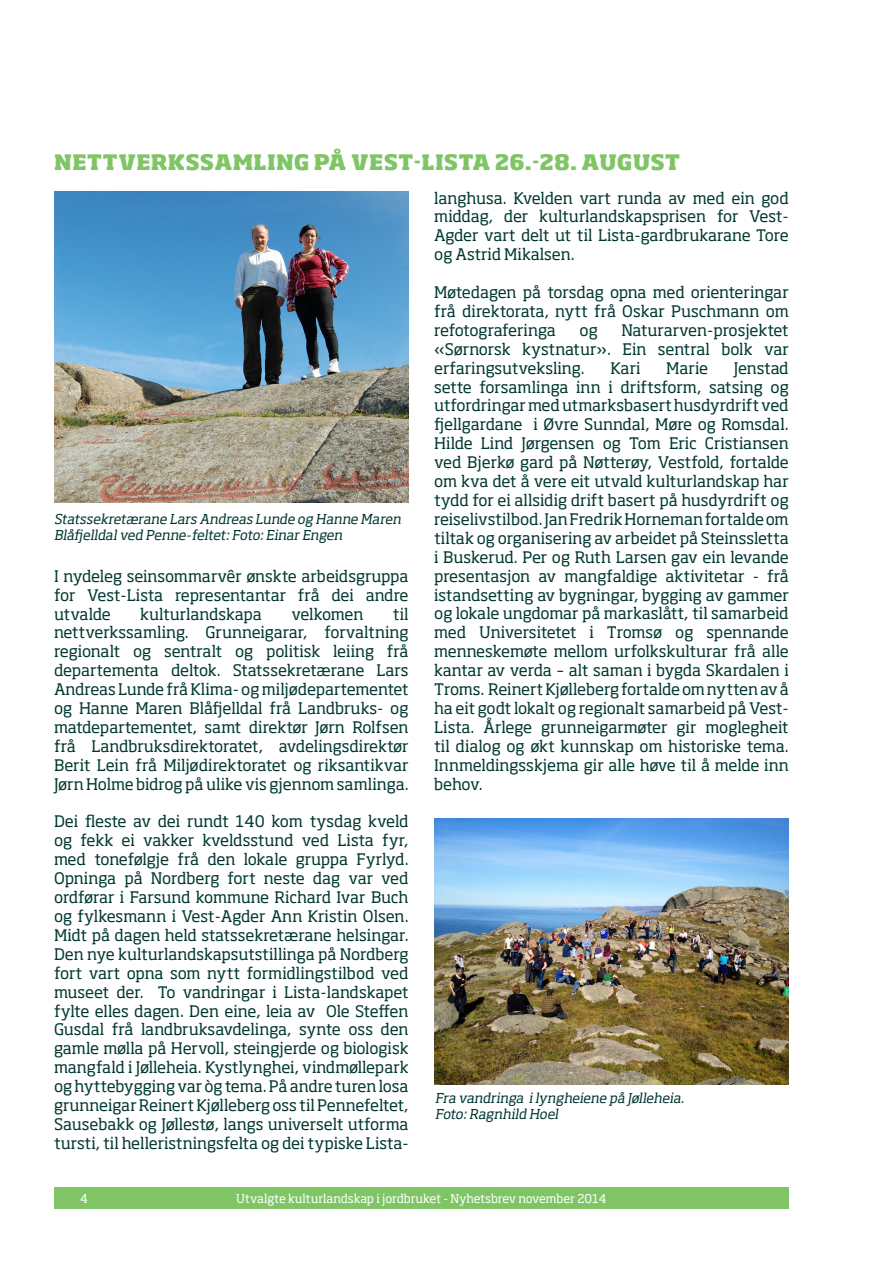
<style>
.page{position:relative;width:893px;height:1263px;background:#fff}
.page>*{position:absolute;margin:0;border:0;box-sizing:border-box;transform-origin:0 0}
.t1{font:800 21px "Soho Pro";letter-spacing:.015em;color:#7fc565}
.t2{font:15.75px/18.9px "Soho Pro";letter-spacing:-.005em;color:#003831;text-align:justify}
.t3{font:italic 13.5px/16.2px "Soho Pro";color:#003831}
.t4{font:12px "Soho Pro";letter-spacing:-.01em;color:#fff}
</style>
<div class="page">
<div style="left:54px;top:1188px;width:735px;height:21px;background:#7fc565"></div>
<img style="left:54px;top:191px;width:355px;height:311px">
<img style="left:434px;top:818px;width:355px;height:266px">
<p class="t1" style="left:54px;top:147px;width:627px">NETTVERKSSAMLING PÅ VEST-LISTA 26.-28. AUGUST</p>
<p class="t3" style="left:54px;top:510px;width:351px">Statssekretærane Lars Andreas Lunde og Hanne Maren<br>Blåfjelldalved Penne-feltet:Foto:Einar Engen</p>
<p class="t2" style="left:54px;top:566px;width:356px">I nydeleg seinsommarvêr ønskte arbeidsgruppa for Vest-Lista representantar frå dei andre utvalde</p>
<p class="t2" style="left:54px;top:604px;width:356px;text-indent:339px">til nettverkssamling. Grunneigarar, forvaltning regionalt og sentralt og politisk leiing frå departementa deltok. Statssekretærane Lars Andreas Lunde frå Klima- og miljødepartementet og Hanne Maren Blåfjelldal frå Landbruks- og matdepartementet, samt direktør Jørn Rolfsen frå Landbruksdirektoratet, avdelingsdirektør Berit Lein frå Miljødirektoratet og riksantikvar Jørn Holme bidrog på ulike vis gjennom samlinga.</p>
<p class="t2" style="left:54px;top:811px;width:356px">Dei fleste av dei rundt 140 kom tysdag kveld og fekk ei vakker kveldsstund ved Lista fyr, med tonefølgje frå den lokale gruppa Fyrlyd.<br>Opninga på Nordberg fort neste dag var ved ordførar i Farsund kommune Richard Ivar Buch og fylkesmann i Vest-Agder Ann Kristin Olsen.<br>Midt på dagen held statssekretærane helsingar.<br>Den nye kulturlandskapsutstillinga på Nordberg fort vart opna som nytt formidlingstilbod ved museet der. To vandringar i Lista-landskapet fylte elles dagen. Den eine, leia av Ole Steffen Gusdal frå landbruksavdelinga, synte oss den gamle mølla på Hervoll, steingjerde og biologisk mangfald i Jølleheia. Kystlynghei, vindmøllepark og hyttebygging var òg tema. På andre turen losa grunneigar Reinert Kjølleberg oss til Pennefeltet, Sausebakk og Jøllestø, langs universelt utforma tursti, til helleristningsfelta og dei typiske Lista-</p>
<p class="t2" style="left:140px;top:604px;width:123px">kulturlandskapa</p>
<p class="t2" style="left:291px;top:604px;width:74px">velkomen</p>
<p class="t2" style="left:434px;top:188px;width:356px">langhusa. Kvelden vart runda av med ein god middag, der kulturlandskapsprisen for Vest-Agder vart delt ut til Lista-gardbrukarane Tore og Astrid Mikalsen.</p>
<p class="t2" style="left:434px;top:282px;width:356px">Møtedagen på torsdag opna med orienteringar frå direktorata, nytt frå Oskar Puschmann om refotograferinga</p>
<p class="t2" style="left:434px;top:320px;width:356px;text-indent:187px">Naturarven-prosjektet «Sørnorsk kystnatur». Ein sentral bolk var erfaringsutveksling.</p>
<p class="t2" style="left:579px;top:320px;width:20px">og</p>
<p class="t2" style="left:434px;top:358px;width:356px;text-indent:300px">Jenstad sette forsamlinga inn i driftsform, satsing og utfordringar med utmarksbasert husdyrdrift ved fjellgardane i Øvre Sunndal, Møre og Romsdal.<br>Hilde Lind Jørgensen og Tom Eric Cristiansen ved Bjerkø gard på Nøtterøy, Vestfold, fortalde om kva det å vere eit utvald kulturlandskap har tydd for ei allsidig drift basert på husdyrdrift og reiselivstilbod. Jan Fredrik Horneman fortalde om tiltak og organisering av arbeidet på Steinssletta i Buskerud. Per og Ruth Larsen gav ein levande presentasjon av mangfaldige aktivitetar - frå istandsetting av bygningar, bygging av gammer og lokale ungdomar på markaslått, til samarbeid med Universitetet i Tromsø og spennande menneskemøte mellom urfolkskulturar frå alle kantar av verda – alt saman i bygda Skardalen i Troms. Reinert Kjølleberg fortalde om nytten av å ha eit godt lokalt og regionalt samarbeid på Vest-Lista. Årlege grunneigarmøter gir moglegheit til dialog og økt kunnskap om historiske tema.<br>Innmeldingsskjema gir alle høve til å melde inn behov.</p>
<p class="t2" style="left:610px;top:358px;width:32px">Kari</p>
<p class="t2" style="left:666px;top:358px;width:43px">Marie</p>
<p class="t3" style="left:435px;top:1089px;width:253px">Fra vandringa ilyngheiene på Jølleheia.<br>Foto:Ragnhild Hoel</p>
<p class="t4" style="left:80px;top:1190px;width:9px">4</p>
<p class="t4" style="left:236px;top:1190px;width:372px">Utvalgte kulturlandskap i jordbruket - Nyhetsbrev november 2014</p>
</div>
